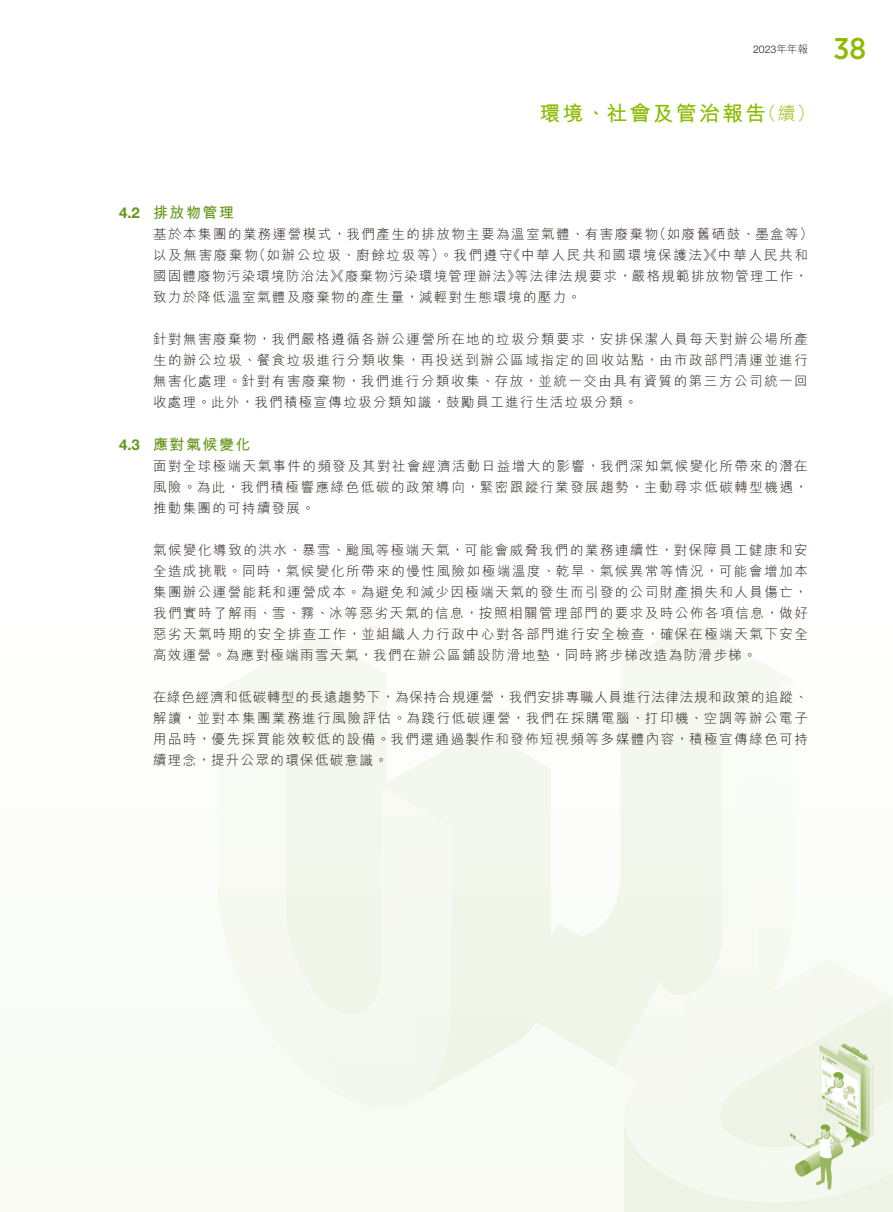
<style>
.page{position:relative;width:893px;height:1212px;background:#fff}
.page>*{position:absolute;margin:0;border:0;box-sizing:border-box;transform-origin:0 0}
.t1{font:500 30px "Gotham Narrow";color:#8dbb00}
.t2{font:700 21px "M Hei HK";letter-spacing:.1em;color:#8dbb00}
.t3{font:300 18px "M Hei HK";color:#8dbb00}
.t4{font:700 15px "M Hei HK";letter-spacing:.1em;color:#64971a}
.t5{font:700 15px "Helvetica Neue LT Std";color:#64971a}
.t6{font:300 13.5px/21px "M Hei HK";letter-spacing:.11em;color:#231916;text-align:justify}
.t7{font:300 10.5px "Helvetica Neue LT Std";color:#231916}
.s1{font-family:"M Hei HK"}
</style>
<div class="page">
<img style="left:0;top:622px;width:893px;height:590px">
<p class="t7" style="left:753px;top:43px;width:56px">2023<span class="s1">年年報</span></p>
<h2 class="t2" style="left:539px;top:98px;width:228px">環境、社會及管治報告</h2>
<h3 class="t3" style="left:759px;top:104px;width:57px">（續(</h3>
<h1 class="t1" style="left:833px;top:29px;width:34px">38</h1>
<p class="t5" style="left:119px;top:203px;width:22px">4.2</p>
<p class="t5" style="left:119px;top:435px;width:22px">4.3</p>
<p class="t4" style="left:153px;top:201px;width:82px">排放物管理</p>
<p class="t6" style="left:653px;top:223px;width:162px">（如廢舊硒鼓、墨盒等(</p>
<p class="t6" style="left:507px;top:223px;width:302px;text-indent:-354px">基於本集團的業務運營模式，我們產生的排放物主要為溫室氣體、有害廢棄物<br>《中華人民共和國環境保護法》《中華人民共和</p>
<p class="t6" style="left:252px;top:244px;width:262px">（如辦公垃圾、廚餘垃圾等）。我們遵守</p>
<p class="t6" style="left:153px;top:244px;width:106px">以及無害廢棄物</p>
<p class="t6" style="left:153px;top:265px;width:429px">國固體廢物污染環境防治法》《廢棄物污染環境管理辦法》<br>致力於降低溫室氣體及廢棄物的產生量，減輕對生態環境的壓力。</p>
<p class="t6" style="left:153px;top:328px;width:656px">針對無害廢棄物，我們嚴格遵循各辦公運營所在地的垃圾分類要求，安排保潔人員每天對辦公場所產生的辦公垃圾、餐食垃圾進行分類收集，再投送到辦公區域指定的回收站點，由市政部門清運並進行無害化處理。針對有害廢棄物，我們進行分類收集、存放，並統一交由具有資質的第三方公司統一回收處理。此外，我們積極宣傳垃圾分類知識，鼓勵員工進行生活垃圾分類。</p>
<p class="t4" style="left:153px;top:434px;width:99px">應對氣候變化</p>
<p class="t6" style="left:515px;top:265px;width:295px">等法律法規要求，嚴格規範排放物管理工作，</p>
<p class="t6" style="left:153px;top:455px;width:656px">面對全球極端天氣事件的頻發及其對社會經濟活動日益增大的影響，我們深知氣候變化所帶來的潛在風險。為此，我們積極響應綠色低碳的政策導向，緊密跟蹤行業發展趨勢，主動尋求低碳轉型機遇，推動集團的可持續發展。</p>
<p class="t6" style="left:153px;top:539px;width:656px">氣候變化導致的洪水、暴雪、颱風等極端天氣，可能會威脅我們的業務連續性，對保障員工健康和安全造成挑戰。同時，氣候變化所帶來的慢性風險如極端溫度、乾旱、氣候異常等情況，可能會增加本集團辦公運營能耗和運營成本。為避免和減少因極端天氣的發生而引發的公司財產損失和人員傷亡，我們實時了解雨、雪、霧、冰等惡劣天氣的信息，按照相關管理部門的要求及時公佈各項信息，做好惡劣天氣時期的安全排查工作，並組織人力行政中心對各部門進行安全檢查，確保在極端天氣下安全高效運營。為應對極端雨雪天氣，我們在辦公區鋪設防滑地墊，同時將步梯改造為防滑步梯。</p>
<p class="t6" style="left:153px;top:686px;width:656px">在綠色經濟和低碳轉型的長遠趨勢下，為保持合規運營，我們安排專職人員進行法律法規和政策的追蹤、解讀，並對本集團業務進行風險評估。為踐行低碳運營，我們在採購電腦、打印機、空調等辦公電子用品時，優先採買能效較低的設備。我們還通過製作和發佈短視頻等多媒體內容，積極宣傳綠色可持續理念，提升公眾的環保低碳意識。</p>
</div>
